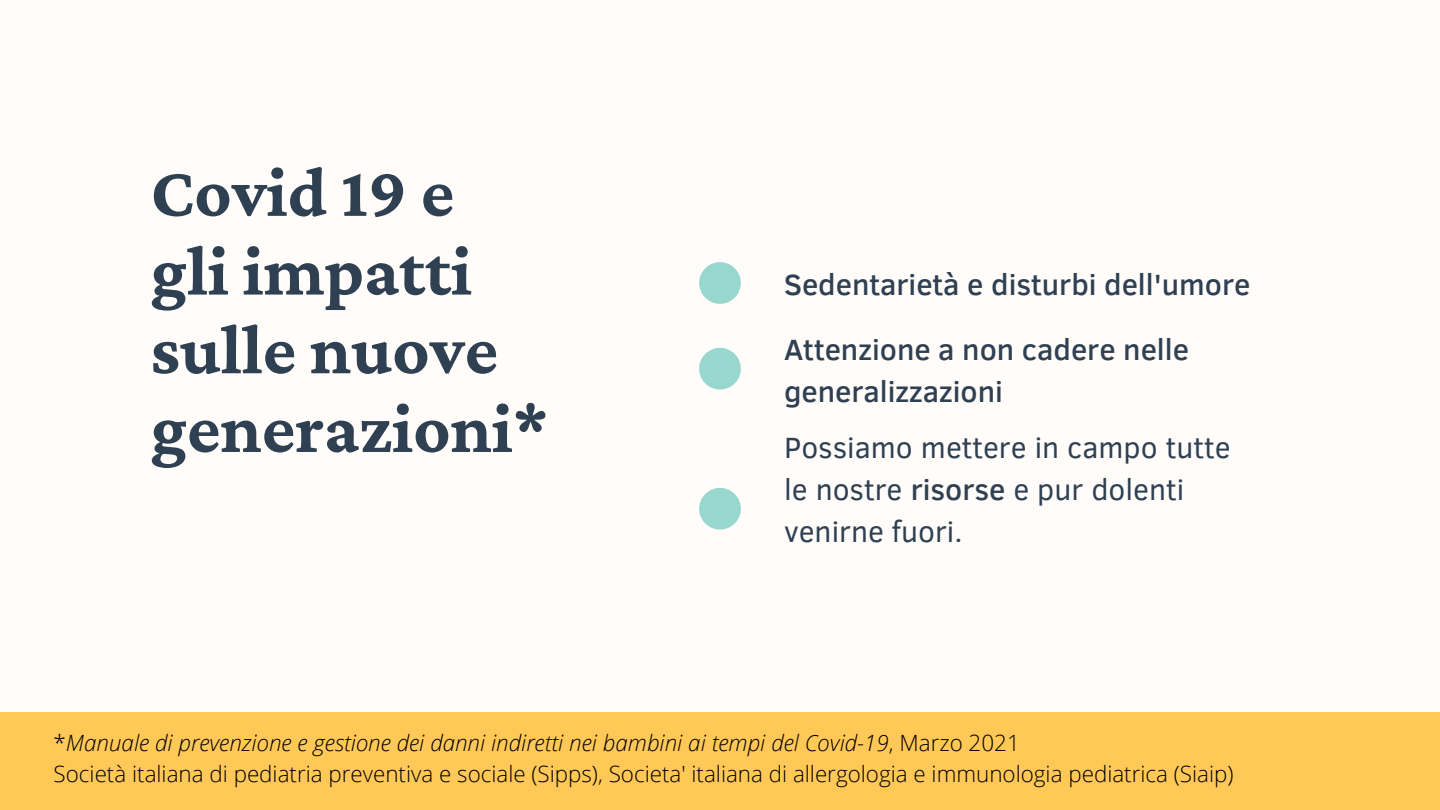
<style>
.page{position:relative;width:1440px;height:810px;background:#fffcf9}
.page>*{position:absolute;margin:0;border:0;box-sizing:border-box;transform-origin:0 0}
.t1{font:700 72px/78.7px "Crimson Pro";color:#2e4052}
.t2{font:500 30px/42px "Clear Sans";color:#2e4052}
.t3{font:30px/42px "Clear Sans";color:#2e4052}
.t4{font:300 22.4px "Open Sans";color:#000}
.t5{font:italic 300 22.4px "Open Sans";color:#000}
.s1{font-weight:500}
.s2{font-style:normal}
</style>
<div class="page">
<svg style="left:699px;top:262px;width:42px;height:42px"></svg>
<svg style="left:699px;top:488px;width:42px;height:42px"></svg>
<div style="left:0;top:712px;width:1440px;height:98px;background:#ffc857"></div>
<svg style="left:699px;top:348px;width:42px;height:42px"></svg>
<p class="t1" style="left:151px;top:152px;width:305px">Covid 19 e</p>
<p class="t1" style="left:151px;top:231px;width:399px">gli impatti sulle nuove generazioni*</p>
<p class="t2" style="left:784px;top:262px;width:468px">Sedentarietà e disturbi dell'umore</p>
<p class="t2" style="left:784px;top:327px;width:406px">Attenzione a non cadere nelle generalizzazioni</p>
<p class="t3" style="left:784px;top:425px;width:448px">Possiamo mettere in campo tutte le nostre <span class="s1">risorse</span> e pur dolenti venirne fuori.</p>
<p class="t5" style="left:54px;top:727px;width:968px"><span class="s2">*</span>Manuale di prevenzione e gestione dei danni indiretti nei bambini ai tempi del Covid-19<span class="s2">, Marzo 2021</span></p>
<p class="t4" style="left:54px;top:758px;width:1181px">Società italiana di pediatria preventiva e sociale (Sipps), Societa' italiana di allergologia e immunologia pediatrica (Siaip)</p>
</div>
